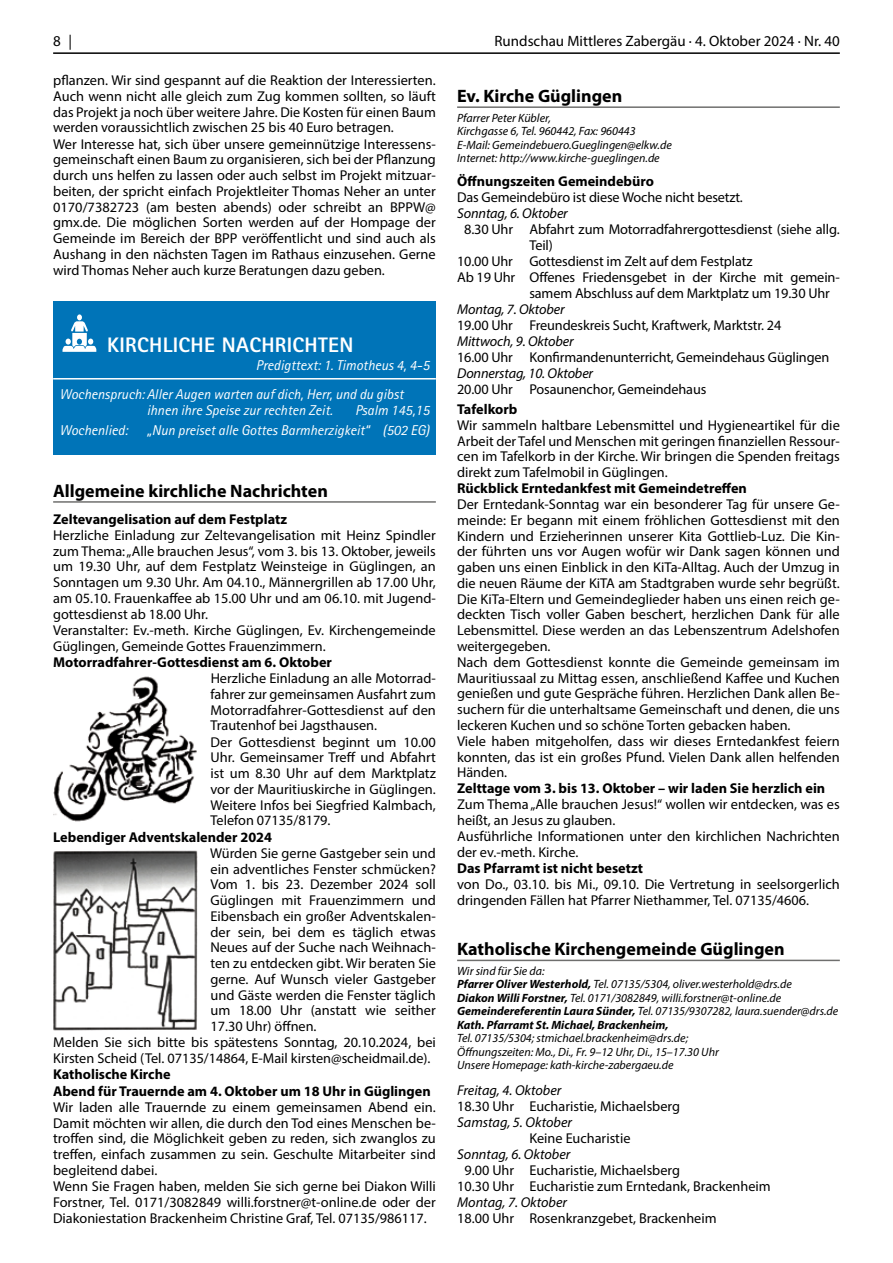
<style>
.page{position:relative;width:893px;height:1263px;background:#fff}
.page>*{position:absolute;margin:0;border:0;box-sizing:border-box;transform-origin:0 0}
.t1{font:800 21px "Rotis Sans Serif W1 G";letter-spacing:.015em;color:#fff}
.t2{font:700 18px "Myriad Pro";color:#000}
.t3{font:15px "Myriad Pro";color:#000}
.t4{font:14.25px/15.8px "Myriad Pro";color:#000}
.t5{font:700 14.25px/16.2px "Myriad Pro";color:#000}
.t6{font:italic 14.25px/28.5px "Rotis Sans Serif W1 G";color:#fff}
.t7{font:italic 14.25px "Myriad Pro";letter-spacing:-.005em;color:#000}
.t8{font:italic 12px/13.5px "Myriad Pro";color:#000}
.s1{font-weight:700}
</style>
<div class="page">
<hr style="left:53px;top:52px;width:787px;height:2px;background:#000">
<div style="left:53px;top:301px;width:383px;height:153px;background:#0074b8"></div>
<hr style="left:53px;top:378px;width:383px;height:1px;background:#fff">
<svg style="left:63px;top:314px;width:33px;height:38px"></svg>
<hr style="left:53px;top:501px;width:383px;height:2px;background:#6f6f6e">
<img style="left:53px;top:676px;width:144px;height:146px">
<img style="left:53px;top:850px;width:145px;height:180px">
<hr style="left:457px;top:106px;width:383px;height:2px;background:#6f6f6e">
<hr style="left:457px;top:960px;width:383px;height:1px;background:#6f6f6e">
<p class="t3" style="left:53px;top:32px;width:20px">8 |</p>
<p class="t3" style="left:495px;top:32px;width:347px">Rundschau Mittleres Zabergäu · 4. Oktober 2024 · Nr. 40</p>
<p class="t4" style="left:53px;top:72px;width:384px">pflanzen. Wir sind gespannt auf die Reaktion der Interessierten.<br>Auch wenn nicht alle gleich zum Zug kommen sollten, so läuft das Projekt ja noch über weitere Jahre. Die Kosten für einen Baum werden voraussichtlich zwischen 25 bis 40 Euro betragen.<br>Wer Interesse hat, sich über unsere gemeinnützige Interessens&shy;gemeinschaft einen Baum zu organisieren, sich bei der Pflanzung durch uns helfen zu lassen oder auch selbst im Projekt mitzuar&shy;beiten, der spricht einfach Projektleiter Thomas Neher an unter 0170/7382723 (am besten abends) oder schreibt an BPPW@ gmx.de. Die möglichen Sorten werden auf der Hompage der Gemeinde im Bereich der BPP veröffentlicht und sind auch als Aushang in den nächsten Tagen im Rathaus einzusehen. Gerne wird Thomas Neher auch kurze Beratungen dazu geben.</p>
<p class="t2" style="left:457px;top:84px;width:167px">Ev. Kirche Güglingen</p>
<p class="t8" style="left:457px;top:111px;width:216px">Pfarrer Peter Kübler,<br>Kirchgasse 6, Tel. 960442, Fax: 960443<br>E-Mail: Gemeindebuero.Gueglingen@elkw.de Internet: http://www.kirche-gueglingen.de</p>
<p class="t5" style="left:457px;top:173px;width:198px">Öffnungszeiten Gemeindebüro</p>
<p class="t4" style="left:457px;top:189px;width:287px">Das Gemeindebüro ist diese Woche nicht besetzt.</p>
<p class="t7" style="left:457px;top:205px;width:112px">Sonntag, 6. Oktober</p>
<p class="t4" style="left:464px;top:221px;width:377px">8.30 Uhr Abfahrt zum Motorradfahrergottesdienst (siehe allg.</p>
<p class="t4" style="left:529px;top:237px;width:25px">Teil)</p>
<p class="t4" style="left:457px;top:253px;width:297px">10.00 Uhr Gottesdienst im Zelt auf dem Festplatz</p>
<p class="t4" style="left:457px;top:269px;width:383px">Ab 19 Uhr Offenes Friedensgebet in der Kirche mit gemein-</p>
<p class="t4" style="left:529px;top:285px;width:302px">samem Abschluss auf dem Marktplatz um 19.30 Uhr</p>
<p class="t7" style="left:457px;top:300px;width:109px">Montag, 7. Oktober</p>
<p class="t4" style="left:457px;top:317px;width:326px">19.00 Uhr Freundeskreis Sucht, Kraftwerk, Marktstr. 24</p>
<p class="t7" style="left:457px;top:332px;width:118px">Mittwoch, 9. Oktober</p>
<p class="t4" style="left:457px;top:349px;width:374px">16.00 Uhr Konfirmandenunterricht, Gemeindehaus Güglingen</p>
<p class="t7" style="left:457px;top:364px;width:138px">Donnerstag, 10. Oktober</p>
<p class="t4" style="left:457px;top:381px;width:251px">20.00 Uhr Posaunenchor, Gemeindehaus</p>
<p class="t5" style="left:457px;top:400px;width:62px">Tafelkorb</p>
<p class="t4" style="left:457px;top:417px;width:384px;text-align:justify">Wir sammeln haltbare Lebensmittel und Hygieneartikel für die Arbeit der Tafel und Menschen mit geringen finanziellen Ressour&shy;cen im Tafelkorb in der Kirche. Wir bringen die Spenden freitags direkt zum Tafelmobil in Güglingen.</p>
<p class="t5" style="left:457px;top:480px;width:291px">Rückblick Erntedankfest mit Gemeindetreffen</p>
<p class="t4" style="left:457px;top:496px;width:384px">Der Erntedank-Sonntag war ein besonderer Tag für unsere Ge&shy;meinde: Er begann mit einem fröhlichen Gottesdienst mit den Kindern und Erzieherinnen unserer Kita Gottlieb-Luz. Die Kin&shy;der führten uns vor Augen wofür wir Dank sagen können und gaben uns einen Einblick in den KiTa-Alltag. Auch der Umzug in die neuen Räume der KiTA am Stadtgraben wurde sehr begrüßt.<br>Die KiTa-Eltern und Gemeindeglieder haben uns einen reich ge&shy;deckten Tisch voller Gaben beschert, herzlichen Dank für alle Lebensmittel. Diese werden an das Lebenszentrum Adelshofen weitergegeben.<br>Nach dem Gottesdienst konnte die Gemeinde gemeinsam im Mauritiussaal zu Mittag essen, anschließend Kaffee und Kuchen genießen und gute Gespräche führen. Herzlichen Dank allen Be&shy;suchern für die unterhaltsame Gemeinschaft und denen, die uns leckeren Kuchen und so schöne Torten gebacken haben.<br>Viele haben mitgeholfen, dass wir dieses Erntedankfest feiern konnten, das ist ein großes Pfund. Vielen Dank allen helfenden Händen.</p>
<p class="t5" style="left:457px;top:780px;width:370px">Zelttage vom 3. bis 13. Oktober – wir laden Sie herzlich ein</p>
<p class="t4" style="left:457px;top:796px;width:384px">Zum Thema „Alle brauchen Jesus!“ wollen wir entdecken, was es heißt, an Jesus zu glauben.<br>Ausführliche Informationen unter den kirchlichen Nachrichten der ev.-meth. Kirche.</p>
<p class="t5" style="left:457px;top:859px;width:187px">Das Pfarramt ist nicht besetzt</p>
<p class="t4" style="left:457px;top:876px;width:384px">von Do., 03.10. bis Mi., 09.10. Die Vertretung in seelsorgerlich dringenden Fällen hat Pfarrer Niethammer, Tel. 07135/4606.</p>
<p class="t2" style="left:457px;top:937px;width:329px">Katholische Kirchengemeinde Güglingen</p>
<p class="t8" style="left:457px;top:964px;width:383px">Wir sind für Sie da:<br><span class="s1">Pfarrer Oliver Westerhold,</span> Tel. 07135/5304, oliver.westerhold@drs.de<br><span class="s1">Diakon Willi Forstner,</span> Tel. 0171/3082849, willi.forstner@t-online.de <span class="s1">Gemeindereferentin Laura Sünder,</span> Tel. 07135/9307282, laura.suender@drs.de <span class="s1">Kath. Pfarramt St. Michael, Brackenheim,</span></p>
<p class="t8" style="left:457px;top:1031px;width:263px">Tel. 07135/5304; stmichael.brackenheim@drs.de;<br>Öffnungszeiten: Mo., Di., Fr. 9–12 Uhr, Di., 15–17.30 Uhr<br>Unsere Homepage: kath-kirche-zabergaeu.de</p>
<p class="t7" style="left:457px;top:1081px;width:106px">Freitag, 4. Oktober</p>
<p class="t4" style="left:457px;top:1098px;width:224px">18.30 Uhr Eucharistie, Michaelsberg</p>
<p class="t7" style="left:457px;top:1113px;width:116px">Samstag, 5. Oktober</p>
<p class="t4" style="left:529px;top:1130px;width:103px">Keine Eucharistie</p>
<p class="t7" style="left:457px;top:1145px;width:115px">Sonntag, 6. Oktober</p>
<p class="t4" style="left:457px;top:1161px;width:315px;text-indent:7px">9.00 Uhr Eucharistie, Michaelsberg<br>10.30 Uhr Eucharistie zum Erntedank, Brackenheim</p>
<p class="t7" style="left:457px;top:1193px;width:112px">Montag, 7. Oktober</p>
<p class="t4" style="left:457px;top:1210px;width:261px">18.00 Uhr Rosenkranzgebet, Brackenheim</p>
<h1 class="t1" style="left:107px;top:332px;width:248px">KIRCHLICHE NACHRICHTEN</h1>
<p class="t6" style="left:60px;top:351px;width:371px;text-indent:196px">Predigttext: 1. Timotheus 4, 4-5<br>Wochenspruch: Aller Augen warten auf dich, Herr, und du gibst</p>
<p class="t6" style="left:147px;top:396px;width:188px">ihnen ihre Speise zur rechten Zeit.</p>
<p class="t6" style="left:355px;top:396px;width:76px">Psalm 145,15</p>
<p class="t6" style="left:60px;top:416px;width:70px">Wochenlied:</p>
<p class="t6" style="left:147px;top:416px;width:284px">„Nun preiset alle Gottes Barmherzigkeit“ (502 EG)</p>
<p class="t2" style="left:53px;top:479px;width:276px">Allgemeine kirchliche Nachrichten</p>
<p class="t5" style="left:53px;top:510px;width:235px">Zeltevangelisation auf dem Festplatz</p>
<p class="t4" style="left:53px;top:527px;width:384px">Herzliche Einladung zur Zeltevangelisation mit Heinz Spindler zum Thema: „Alle brauchen Jesus“, vom 3. bis 13. Oktober, jeweils um 19.30 Uhr, auf dem Festplatz Weinsteige in Güglingen, an Sonntagen um 9.30 Uhr. Am 04.10., Männergrillen ab 17.00 Uhr, am 05.10. Frauenkaffee ab 15.00 Uhr und am 06.10. mit Jugend&shy;gottesdienst ab 18.00 Uhr.<br>Veranstalter: Ev.-meth. Kirche Güglingen, Ev. Kirchengemeinde Güglingen, Gemeinde Gottes Frauenzimmern.</p>
<p class="t5" style="left:53px;top:653px;width:280px">Motorradfahrer-Gottesdienst am 6. Oktober</p>
<p class="t4" style="left:210px;top:670px;width:227px">Herzliche Einladung an alle Motorrad&shy;fahrer zur gemeinsamen Ausfahrt zum Motorradfahrer-Gottesdienst auf den Trautenhof bei Jagsthausen.<br>Der Gottesdienst beginnt um 10.00<br>Uhr. Gemeinsamer Treff und Abfahrt ist um 8.30 Uhr auf dem Marktplatz vor der Mauritiuskirche in Güglingen.<br>Weitere Infos bei Siegfried Kalmbach, Telefon 07135/8179.</p>
<p class="t5" style="left:53px;top:828px;width:220px">Lebendiger Adventskalender 2024</p>
<p class="t4" style="left:210px;top:845px;width:227px">Würden Sie gerne Gastgeber sein und</p>
<p class="t4" style="left:210px;top:861px;width:227px">ein adventliches Fenster schmücken?</p>
<p class="t4" style="left:210px;top:876px;width:227px">Vom 1. bis 23. Dezember 2024 soll</p>
<p class="t4" style="left:210px;top:892px;width:227px">Güglingen mit Frauenzimmern und</p>
<p class="t4" style="left:210px;top:908px;width:227px">Eibensbach ein großer Adventskalen-</p>
<p class="t4" style="left:210px;top:924px;width:227px">der sein, bei dem es täglich etwas</p>
<p class="t4" style="left:210px;top:939px;width:227px">Neues auf der Suche nach Weihnach-</p>
<p class="t4" style="left:210px;top:955px;width:227px">ten zu entdecken gibt. Wir beraten Sie</p>
<p class="t4" style="left:210px;top:971px;width:227px">gerne. Auf Wunsch vieler Gastgeber</p>
<p class="t4" style="left:210px;top:987px;width:227px">und Gäste werden die Fenster täglich</p>
<p class="t4" style="left:210px;top:1002px;width:227px">um 18.00 Uhr (anstatt wie seither</p>
<p class="t4" style="left:210px;top:1018px;width:108px">17.30 Uhr) öffnen.</p>
<p class="t4" style="left:53px;top:1034px;width:384px">Melden Sie sich bitte bis spätestens Sonntag, 20.10.2024, bei</p>
<p class="t4" style="left:53px;top:1050px;width:379px">Kirsten Scheid (Tel. 07135/14864, E-Mail kirsten@scheidmail.de).</p>
<p class="t5" style="left:53px;top:1066px;width:379px">Katholische Kirche<br>Abend für Trauernde am 4. Oktober um 18 Uhr in Güglingen</p>
<p class="t4" style="left:53px;top:1099px;width:384px">Wir laden alle Trauernde zu einem gemeinsamen Abend ein.<br>Damit möchten wir allen, die durch den Tod eines Menschen be&shy;troffen sind, die Möglichkeit geben zu reden, sich zwanglos zu treffen, einfach zusammen zu sein. Geschulte Mitarbeiter sind begleitend dabei.<br>Wenn Sie Fragen haben, melden Sie sich gerne bei Diakon Willi Forstner, Tel. 0171/3082849 willi.forstner@t-online.de oder der Diakoniestation Brackenheim Christine Graf, Tel. 07135/986117.</p>
</div>
